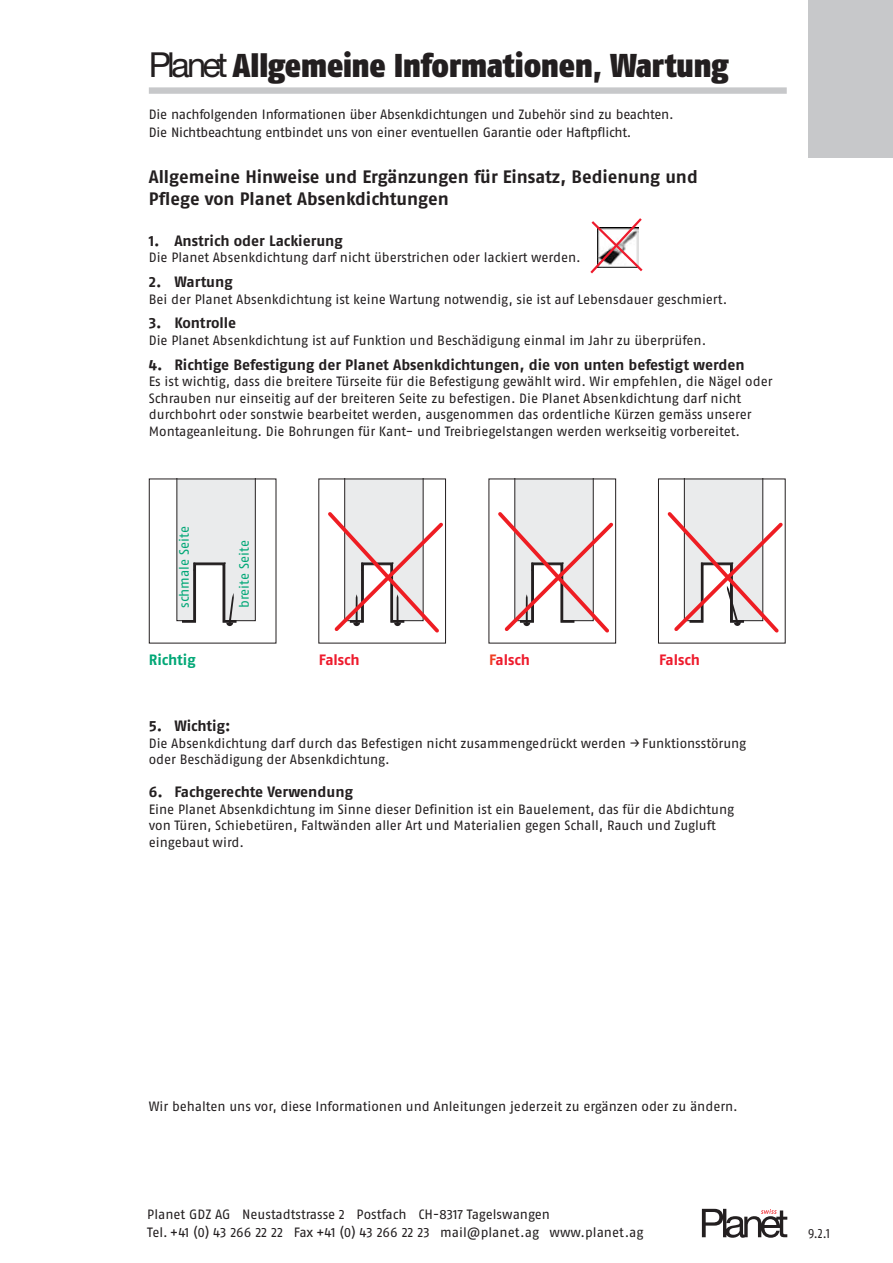
<style>
.page{position:relative;width:893px;height:1263px;background:#fff}
.page>*{position:absolute;margin:0;border:0;box-sizing:border-box;transform-origin:0 0}
.t1{font:33px "Fago Co Black Lf";color:#231f20}
.t2{font:18px/22.5px "Fago No Bold Lf";letter-spacing:-.005em;color:#231f20}
.t3{font:15px "Fago No Bold Lf";letter-spacing:-.005em;color:#231f20}
.t4{font:15px "Fago No Bold Lf";letter-spacing:-.005em;color:#ee1b2d}
.t5{font:15px "Fago No Bold Lf";letter-spacing:-.005em;color:#00a776}
.t6{font:13.5px/16.5px "Fago No Regular LF";letter-spacing:-.005em;color:#231f20}
.t7{font:13.5px "Fago No Regular LF";color:#00a776}
.t8{font:13.5px "Fago Co Regular Lf";color:#231f20}
.s1{font-family:"Helvetica Neue LT";font-size:34.5px}
.s2{color:#ef3e22}
.s3{font-family:"Fago No Regular Expert"}
</style>
<div class="page">
<div style="left:808px;top:0;width:84px;height:158px;background:#c7c8ca"></div>
<div style="left:149px;top:87px;width:638px;height:7px;background:#c7c8ca"></div>
<svg style="left:702px;top:1209px;width:85px;height:29px"></svg>
<svg style="left:328px;top:481px;width:115px;height:152px"></svg>
<svg style="left:498px;top:481px;width:115px;height:152px"></svg>
<svg style="left:667px;top:481px;width:116px;height:152px"></svg>
<svg style="left:176px;top:481px;width:80px;height:145px;background:#e0e1e1"></svg>
<svg style="left:590px;top:218px;width:53px;height:56px"></svg>
<h1 class="t1" style="left:149px;top:45px;width:581px"><span class="s1">Planet</span> Allgemeine Informationen, Wartung</h1>
<p class="t6" style="left:149px;top:106px;width:526px;line-height:18px">Die nachfolgenden Informationen über Absenkdichtungen und Zubehör sind zu beachten.<br>Die Nichtbeachtung entbindet uns von einer eventuellen Garantie oder Haftpflicht.</p>
<h2 class="t2" style="left:149px;top:167px;width:550px">Allgemeine Hinweise und Ergänzungen für Einsatz, Bedienung und<br>Pflege von Planet Absenkdichtungen</h2>
<p class="t3" style="left:149px;top:235px;width:195px">1. Anstrich oder Lackierung</p>
<p class="t6" style="left:149px;top:251px;width:433px">Die Planet Absenkdichtung darf nicht überstrichen oder lackiert werden.</p>
<p class="t3" style="left:149px;top:276px;width:85px">2. Wartung</p>
<p class="t6" style="left:149px;top:292px;width:580px">Bei der Planet Absenkdichtung ist keine Wartung notwendig, sie ist auf Lebensdauer geschmiert.</p>
<p class="t3" style="left:149px;top:318px;width:89px">3. Kontrolle</p>
<p class="t6" style="left:149px;top:333px;width:559px">Die Planet Absenkdichtung ist auf Funktion und Beschädigung einmal im Jahr zu überprüfen.</p>
<p class="t3" style="left:149px;top:359px;width:597px">4. Richtige Befestigung der Planet Absenkdichtungen, die von unten befestigt werden</p>
<p class="t6" style="left:149px;top:374px;width:625px">Es ist wichtig, dass die breitere Türseite für die Befestigung gewählt wird. Wir empfehlen, die Nägel oder Schrauben nur einseitig auf der breiteren Seite zu befestigen. Die Planet Absenkdichtung darf nicht durchbohrt oder sonstwie bearbeitet werden, ausgenommen das ordentliche Kürzen gemäss unserer Montageanleitung. Die Bohrungen für Kant- und Treibriegelstangen werden werkseitig vorbereitet.</p>
<p class="t7" style="left:179px;top:608px;width:83px;rotate:-90deg">schmale Seite</p>
<p class="t7" style="left:239px;top:608px;width:69px;rotate:-90deg">breite Seite</p>
<p class="t5" style="left:149px;top:654px;width:48px">Richtig</p>
<p class="t4" style="left:319px;top:654px;width:42px">Falsch</p>
<p class="t4" style="left:489px;top:654px;width:42px"><span class="s2">F</span>alsch</p>
<p class="t4" style="left:659px;top:654px;width:42px">Falsch</p>
<p class="t3" style="left:149px;top:720px;width:83px">5. Wichtig:</p>
<p class="t6" style="left:149px;top:736px;width:599px">Die Absenkdichtung darf durch das Befestigen nicht zusammengedrückt werden <span class="s3">p</span> Funktionsstörung oder Beschädigung der Absenkdichtung.</p>
<p class="t3" style="left:149px;top:786px;width:206px">6. Fachgerechte Verwendung</p>
<p class="t6" style="left:149px;top:802px;width:587px">Eine Planet Absenkdichtung im Sinne dieser Definition ist ein Bauelement, das für die Abdichtung von Türen, Schiebetüren, Faltwänden aller Art und Materialien gegen Schall, Rauch und Zugluft eingebaut wird.</p>
<p class="t6" style="left:149px;top:1099px;width:590px">Wir behalten uns vor, diese Informationen und Anleitungen jederzeit zu ergänzen oder zu ändern.</p>
<p class="t6" style="left:147px;top:1207px;width:498px;line-height:18px">Planet GDZ AG Neustadtstrasse 2 Postfach CH-8317 Tagelswangen<br>Tel. +41 (0) 43 266 22 22 Fax +41 (0) 43 266 22 23 mail@planet.ag www.planet.ag</p>
<p class="t8" style="left:808px;top:1228px;width:24px">9.2.1</p>
</div>
